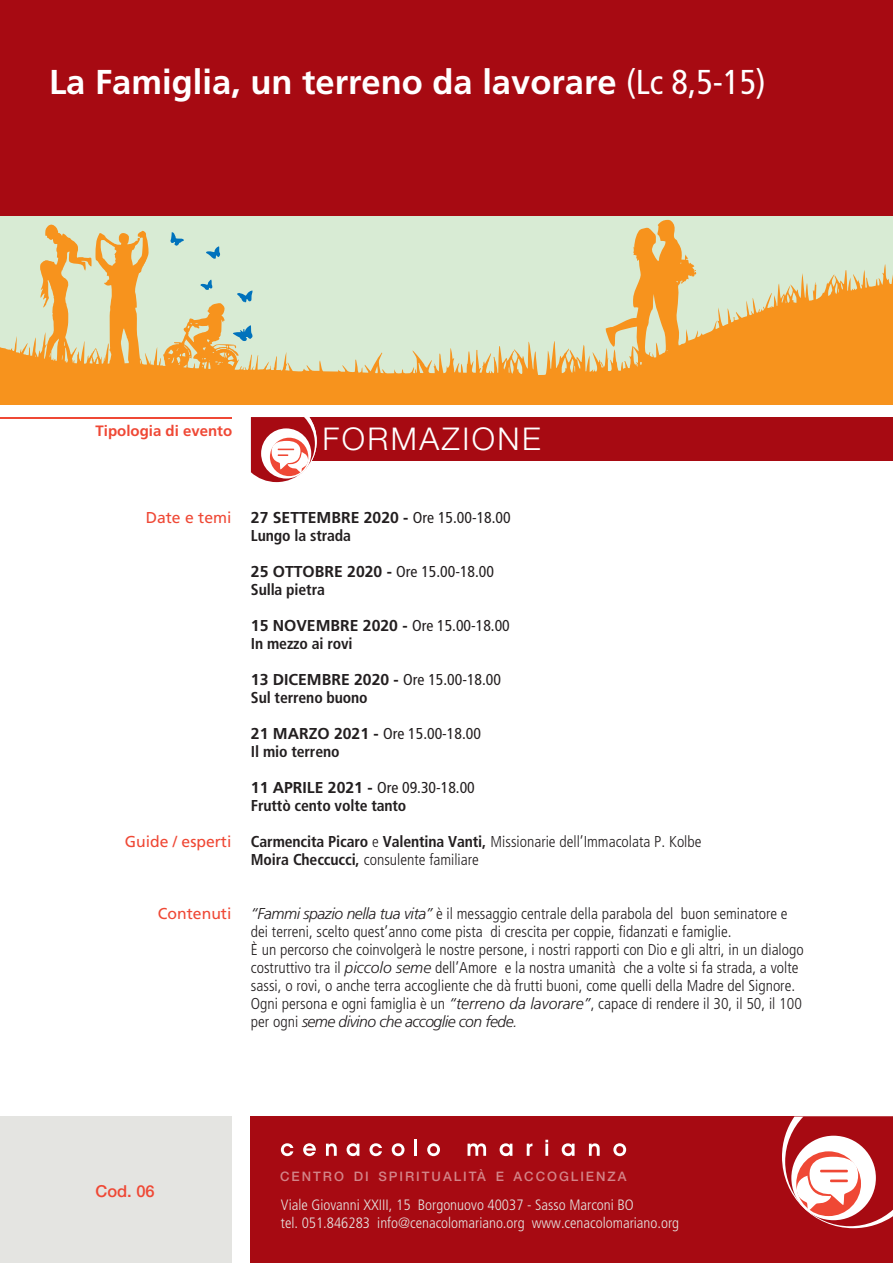
<style>
.page{position:relative;width:893px;height:1263px;background:#fff}
.page>*{position:absolute;margin:0;border:0;box-sizing:border-box;transform-origin:0 0}
.t1{font:700 34.5px "Frutiger";color:#fff}
.t2{font:300 31.35px "Helvetica Neue";letter-spacing:.08em;color:#fff}
.t3{font:500 16.5px "Helvetica Neue";color:#ef4835}
.t4{font:300 condensed 15.75px/18px "Frutiger";color:#231f20}
.t5{font:700 15.75px/18px "Frutiger";color:#231f20}
.t6{font:700 condensed 15.75px/18px "Frutiger";letter-spacing:-.01em;color:#231f20}
.t7{font:condensed 15.75px/18px "Frutiger";color:#231f20}
.t8{font:15.75px "Frutiger";color:#ef4835}
.t9{font:300 condensed 15px/18px "Frutiger";color:#e4e4e1}
.t10{font:700 15px "Frutiger";color:#ef4835}
.t11{font:500 13.05px "Helvetica Neue";letter-spacing:.15em;color:#fff}
.s1{font-weight:400;font-stretch:condensed}
.s2{font-stretch:condensed}
.s3{font-weight:700;font-stretch:normal}
.s4{font-weight:700}
.s5{font-stretch:normal}
.s6{font-weight:400}
.s7{font-style:italic;font-stretch:normal}
</style>
<div class="page">
<div style="left:297px;top:417px;width:596px;height:44px;background:#a70a12"></div>
<div style="left:0;top:1116px;width:231px;height:147px;background:#e4e4e1"></div>
<div style="left:251px;top:1116px;width:642px;height:147px;background:#a70a12"></div>
<div style="left:0;top:0;width:893px;height:217px;background:#a70a12"></div>
<div style="left:0;top:217px;width:893px;height:188px;background:#d8ebd4"></div>
<svg style="left:296px;top:346px;width:209px;height:59px"></svg>
<svg style="left:0;top:224px;width:296px;height:181px"></svg>
<svg style="left:233px;top:325px;width:20px;height:16px"></svg>
<svg style="left:170px;top:232px;width:14px;height:14px"></svg>
<svg style="left:505px;top:220px;width:388px;height:185px"></svg>
<hr style="left:0;top:417px;width:231px;height:1px;background:#ef4835">
<svg style="left:281px;top:1143px;width:12px;height:13px"></svg>
<svg style="left:303px;top:1143px;width:13px;height:13px"></svg>
<svg style="left:326px;top:1143px;width:11px;height:13px"></svg>
<svg style="left:347px;top:1143px;width:12px;height:13px"></svg>
<svg style="left:369px;top:1143px;width:13px;height:13px"></svg>
<svg style="left:392px;top:1143px;width:12px;height:13px"></svg>
<hr style="left:414px;top:1140px;width:3px;height:16px;background:#fff">
<svg style="left:427px;top:1143px;width:13px;height:13px"></svg>
<svg style="left:468px;top:1143px;width:18px;height:13px"></svg>
<svg style="left:500px;top:1143px;width:12px;height:13px"></svg>
<svg style="left:527px;top:1143px;width:5px;height:13px"></svg>
<svg style="left:545px;top:1140px;width:3px;height:16px"></svg>
<svg style="left:562px;top:1143px;width:13px;height:13px"></svg>
<svg style="left:589px;top:1143px;width:11px;height:13px"></svg>
<svg style="left:613px;top:1143px;width:13px;height:13px"></svg>
<svg style="left:251px;top:417px;width:66px;height:66px"></svg>
<svg style="left:782px;top:1116px;width:111px;height:112px"></svg>
<h1 class="t1" style="left:49px;top:62px;width:718px">La Famiglia, un terreno da lavorare <span class="s1">(Lc 8,5-15)</span></h1>
<p class="t10" style="left:96px;top:422px;width:138px">Tipologia di evento</p>
<h2 class="t2" style="left:322px;top:420px;width:220px">FORMAZIONE</h2>
<p class="t8" style="left:146px;top:508px;width:87px">Date e temi</p>
<p class="t8" style="left:125px;top:832px;width:108px">Guide / esperti</p>
<p class="t8" style="left:158px;top:904px;width:75px">Contenuti</p>
<p class="t5" style="left:251px;top:509px;width:261px">27 SETTEMBRE 2020 - <span class="s1">Ore 15.00-18.00<br></span><span class="s2">Lungo la strada</span></p>
<p class="t5" style="left:251px;top:563px;width:245px">25 OTTOBRE 2020 - <span class="s1">Ore 15.00-18.00<br></span><span class="s2">Sulla pietra</span></p>
<p class="t5" style="left:251px;top:617px;width:260px">15 NOVEMBRE 2020 - <span class="s1">Ore 15.00-18.00<br></span><span class="s2">In mezzo ai rovi</span></p>
<p class="t5" style="left:251px;top:671px;width:252px">13 DICEMBRE 2020 - <span class="s1">Ore 15.00-18.00<br></span><span class="s2">Sul terreno buono</span></p>
<p class="t7" style="left:251px;top:725px;width:231px"><span class="s3">21 MARZO 2021 -</span> Ore 15.00-18.00<br><span class="s4">Il mio terreno</span></p>
<p class="t6" style="left:251px;top:779px;width:225px"><span class="s5">11 APRILE 2021 -</span> <span class="s6">Ore 09.30-18.00<br></span>Fruttò cento volte tanto</p>
<p class="t4" style="left:251px;top:833px;width:452px"><span class="s4">Carmencita Picaro</span> e <span class="s4">Valentina Vanti,</span> Missionarie dell’Immacolata P. Kolbe<br><span class="s4">Moira Checcucci,</span> consulente familiare</p>
<p class="t4" style="left:251px;top:905px;width:554px"><span class="s7">“Fammi spazio nella tua vita”</span> è il messaggio centrale della parabola del buon seminatore e dei terreni, scelto quest’anno come pista di crescita per coppie, fidanzati e famiglie.<br>È un percorso che coinvolgerà le nostre persone, i nostri rapporti con Dio e gli altri, in un dialogo costruttivo tra il <span class="s7">piccolo seme</span> dell’Amore e la nostra umanità che a volte si fa strada, a volte sassi, o rovi, o anche terra accogliente che dà frutti buoni, come quelli della Madre del Signore.<br>Ogni persona e ogni famiglia è un <span class="s7">“terreno da lavorare”</span>, capace di rendere il 30, il 50, il 100 per ogni <span class="s7">seme divino che accoglie con fede.</span></p>
<p class="t3" style="left:96px;top:1182px;width:61px">Cod. 06</p>
<p class="t11" style="left:280px;top:1169px;width:348px">CENTRO DI SPIRITUALITÀ E ACCOGLIENZA</p>
<p class="t9" style="left:281px;top:1196px;width:400px">Viale Giovanni XXIII, 15 Borgonuovo 40037 - Sasso Marconi BO<br>tel. 051.846283 info@cenacolomariano.org www.cenacolomariano.org</p>
</div>
